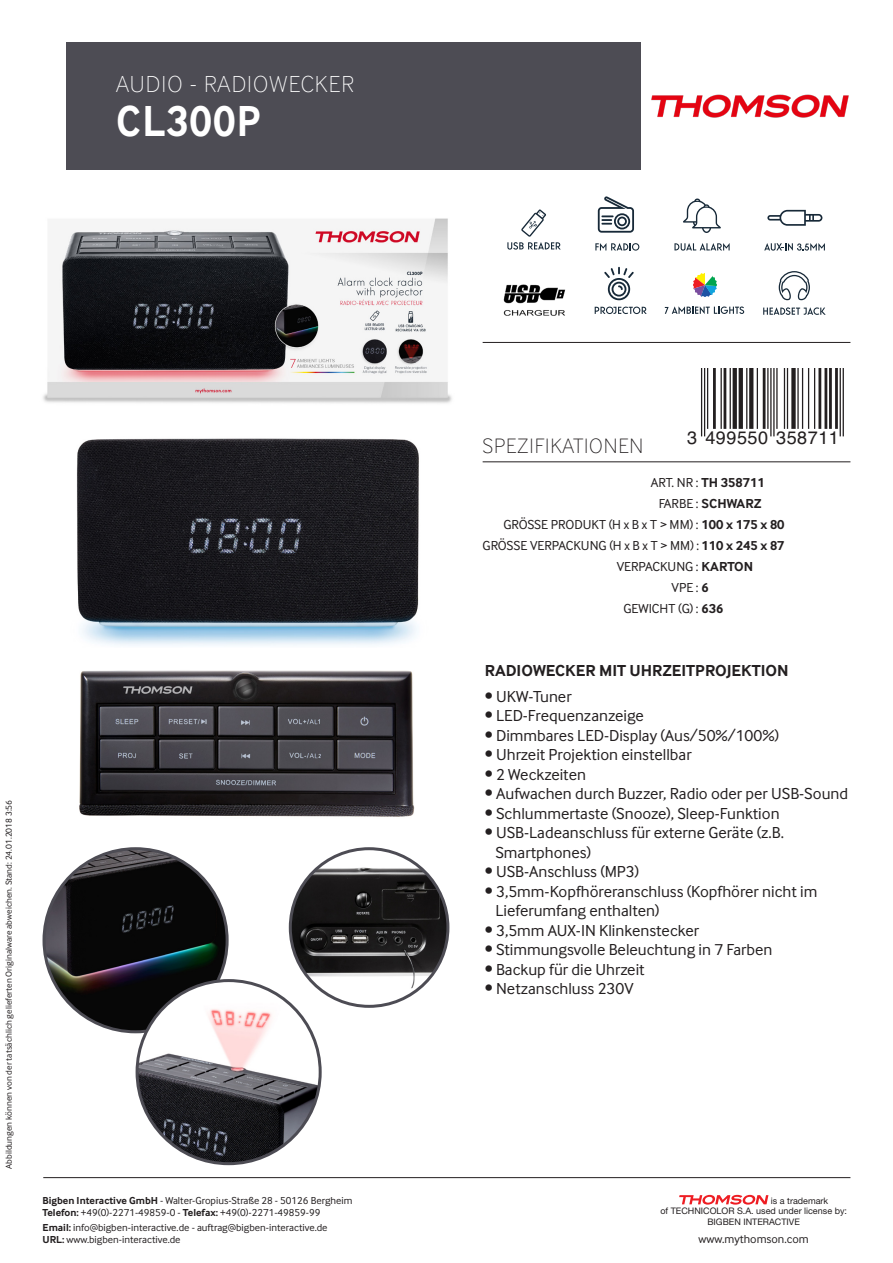
<style>
.page{position:relative;width:893px;height:1263px;background:#fff}
.page>*{position:absolute;margin:0;border:0;box-sizing:border-box;transform-origin:0 0}
.TITRE{font:700 45px "Inter Face";letter-spacing:.04em;color:#fff;scale:.9 1}
.ACCESSOIRES{font:100 24px "Inter Face";letter-spacing:.05em;color:#fff}
.INFORMATIONS{font:100 21.6px "Inter Face";letter-spacing:.04em;color:#231f20}
.t1{font:18.15px "Helvetica";letter-spacing:.025em;color:#231f20}
.t2{font:16.5px/19.5px "Inter Face";color:#231f20}
.TXT_1re{font:700 16.5px "Inter Face";color:#231f20}
.INFORMATIONS_BIS{font:13.5px "Inter Face";color:#231f20}
.INFORMATIONS_BIS-2{font:700 13.5px "Inter Face";color:#231f20}
.t3{font:12px "Inter Face";color:#231f20}
.t4{font:10.5px/12.6px "Inter Face";color:#231f20}
.t5{font:9px "Inter Face";color:#231f20}
.t6{font:9px "Helvetica Neue LT";color:#231f20}
.s1{font-weight:400}
.s2{font-weight:700}
.s3{font-family:"Antipasto"}
</style>
<div class="page">
<div style="left:67px;top:43px;width:574px;height:127px;background:#4d4c54"></div>
<hr style="left:701px;top:369px;width:1px;height:67px;background:#231f20">
<hr style="left:704px;top:369px;width:1px;height:67px;background:#231f20">
<hr style="left:707px;top:369px;width:1px;height:60px;background:#231f20">
<hr style="left:713px;top:369px;width:3px;height:60px;background:#231f20">
<hr style="left:720px;top:369px;width:2px;height:60px;background:#231f20">
<hr style="left:724px;top:369px;width:2px;height:60px;background:#231f20">
<hr style="left:730px;top:369px;width:1px;height:60px;background:#231f20">
<svg style="left:733px;top:369px;width:4px;height:60px"></svg>
<svg style="left:739px;top:369px;width:4px;height:60px"></svg>
<hr style="left:746px;top:369px;width:1px;height:60px;background:#231f20">
<svg style="left:749px;top:369px;width:4px;height:60px"></svg>
<hr style="left:757px;top:369px;width:1px;height:60px;background:#231f20">
<hr style="left:763px;top:369px;width:2px;height:60px;background:#231f20">
<hr style="left:767px;top:369px;width:1px;height:60px;background:#231f20">
<hr style="left:770px;top:369px;width:1px;height:67px;background:#231f20">
<hr style="left:773px;top:369px;width:2px;height:67px;background:#231f20">
<hr style="left:776px;top:369px;width:2px;height:60px;background:#231f20">
<hr style="left:784px;top:369px;width:1px;height:60px;background:#231f20">
<hr style="left:787px;top:369px;width:1px;height:60px;background:#231f20">
<div style="left:791px;top:369px;width:5px;height:60px;background:#231f20"></div>
<hr style="left:797px;top:369px;width:2px;height:60px;background:#231f20">
<hr style="left:802px;top:369px;width:1px;height:60px;background:#231f20">
<hr style="left:808px;top:369px;width:1px;height:60px;background:#231f20">
<hr style="left:814px;top:369px;width:1px;height:60px;background:#231f20">
<hr style="left:818px;top:369px;width:3px;height:60px;background:#231f20">
<hr style="left:824px;top:369px;width:3px;height:60px;background:#231f20">
<hr style="left:829px;top:369px;width:3px;height:60px;background:#231f20">
<hr style="left:835px;top:369px;width:3px;height:60px;background:#231f20">
<hr style="left:840px;top:369px;width:1px;height:67px;background:#231f20">
<hr style="left:843px;top:369px;width:1px;height:67px;background:#231f20">
<hr style="left:483px;top:342px;width:367px;height:1px;background:#231f20">
<img style="left:43px;top:218px;width:409px;height:185px">
<img style="left:77px;top:438px;width:342px;height:208px">
<img style="left:79px;top:670px;width:336px;height:147px">
<hr style="left:43px;top:1177px;width:807px;height:1px;background:#231f20">
<img style="left:44px;top:849px;width:183px;height:183px;border-radius:92px">
<img style="left:137px;top:980px;width:183px;height:184px;border-radius:92px">
<img style="left:290px;top:849px;width:158px;height:139px">
<div style="left:289px;top:847px;width:160px;height:161px;border:3px solid #4d4c54;border-radius:50%"></div>
<svg style="left:598px;top:196px;width:36px;height:37px"></svg>
<svg style="left:595px;top:243px;width:44px;height:8px"></svg>
<svg style="left:674px;top:243px;width:56px;height:8px"></svg>
<svg style="left:683px;top:199px;width:38px;height:34px"></svg>
<svg style="left:595px;top:307px;width:52px;height:7px"></svg>
<svg style="left:604px;top:267px;width:30px;height:33px"></svg>
<svg style="left:763px;top:307px;width:63px;height:8px"></svg>
<svg style="left:779px;top:271px;width:31px;height:29px"></svg>
<svg style="left:764px;top:243px;width:61px;height:8px"></svg>
<svg style="left:767px;top:210px;width:55px;height:16px"></svg>
<svg style="left:665px;top:273px;width:79px;height:41px"></svg>
<svg style="left:507px;top:209px;width:54px;height:41px"></svg>
<img style="left:504px;top:285px;width:61px;height:30px">
<svg style="left:679px;top:1195px;width:89px;height:9px"></svg>
<hr style="left:483px;top:461px;width:367px;height:1px;background:#231f20">
<img style="left:651px;top:95px;width:198px;height:23px">
<p class="ACCESSOIRES" style="left:116px;top:70px;width:239px">AUDIO - RADIOWECKER</p>
<p class="TITRE" style="left:116px;top:95px;width:162px">CL300P</p>
<p class="t5" style="left:4px;top:1169px;width:370px;rotate:-90deg">Abbildungen können von der tatsächlich gelieferten Originalware abweichen. Stand: 24.01.2018 3:56</p>
<p class="INFORMATIONS" style="left:483px;top:434px;width:162px">SPEZIFIKATIONEN</p>
<p class="t1" style="left:687px;top:424px;width:153px">3 499550 358711</p>
<p class="INFORMATIONS_BIS-2" style="left:651px;top:474px;width:116px"><span class="s1">ART. NR :</span> TH 358711</p>
<p class="INFORMATIONS_BIS-2" style="left:659px;top:495px;width:104px"><span class="s1">FARBE :</span> SCHWARZ</p>
<p class="INFORMATIONS_BIS" style="left:503px;top:517px;width:283px">GRÖSSE PRODUKT (H x B x T &gt; MM) : <span class="s2">100 x 175 x 80</span></p>
<p class="INFORMATIONS_BIS" style="left:483px;top:538px;width:303px">GRÖSSE VERPACKUNG (H x B x T &gt; MM) : <span class="s2">110 x 245 x 87</span></p>
<p class="INFORMATIONS_BIS" style="left:617px;top:559px;width:138px">VERPACKUNG : <span class="s2">KARTON</span></p>
<p class="INFORMATIONS_BIS" style="left:671px;top:580px;width:39px">VPE : <span class="s2">6</span></p>
<p class="INFORMATIONS_BIS" style="left:624px;top:601px;width:101px">GEWICHT (G) : <span class="s2">636</span></p>
<p class="TXT_1re" style="left:485px;top:661px;width:305px">RADIOWECKER MIT UHRZEITPROJEKTION</p>
<p class="t2" style="left:485px;top:686px;width:88px">• UKW-Tuner</p>
<p class="t2" style="left:485px;top:706px;width:161px">• LED-Frequenzanzeige</p>
<p class="t2" style="left:485px;top:725px;width:296px">• Dimmbares LED-Display (Aus/50%/100%)</p>
<p class="t2" style="left:485px;top:745px;width:208px">• Uhrzeit Projektion einstellbar</p>
<p class="t2" style="left:485px;top:764px;width:103px">• 2 Weckzeiten</p>
<p class="t2" style="left:485px;top:784px;width:365px">• Aufwachen durch Buzzer, Radio oder per USB-Sound</p>
<p class="t2" style="left:485px;top:803px;width:296px">• Schlummertaste (Snooze), Sleep-Funktion</p>
<p class="t2" style="left:495px;top:823px;width:290px;text-indent:-11px">• USB-Ladeanschluss für externe Geräte (z.B.<br>Smartphones)</p>
<p class="t2" style="left:485px;top:862px;width:156px">• USB-Anschluss (MP3)</p>
<p class="t2" style="left:495px;top:881px;width:323px;text-indent:-11px">• 3,5mm-Kopfhöreranschluss (Kopfhörer nicht im<br>Lieferumfang enthalten)</p>
<p class="t2" style="left:485px;top:920px;width:216px">• 3,5mm AUX-IN Klinkenstecker</p>
<p class="t2" style="left:485px;top:940px;width:289px">• Stimmungsvolle Beleuchtung in 7 Farben</p>
<p class="t2" style="left:485px;top:959px;width:161px">• Backup für die Uhrzeit</p>
<p class="t2" style="left:485px;top:979px;width:150px">• Netzanschluss 230V</p>
<p class="t4" style="left:43px;top:1194px;width:311px"><span class="s2">Bigben Interactive GmbH</span> - Walter-Gropius-Straße 28 - 50126 Bergheim<br><span class="s2">Telefon:</span> +49(0)-2271-49859-0 - <span class="s2">Telefax:</span> +49(0)-2271-49859-99</p>
<p class="t4" style="left:43px;top:1221px;width:287px"><span class="s2">Email:</span> info<span class="s3">@</span>bigben-interactive.de - auftrag<span class="s3">@</span>bigben-interactive.de<br><span class="s2">URL:</span> www.bigben-interactive.de</p>
<p class="t3" style="left:699px;top:1232px;width:112px">www.mythomson.com</p>
<p class="t6" style="left:771px;top:1195px;width:59px">is a trademark</p>
<p class="t6" style="left:660px;top:1206px;width:188px">of TECHNICOLOR S.A. used under license by:</p>
<p class="t6" style="left:707px;top:1216px;width:94px">BIGBEN INTERACTIVE</p>
</div>
